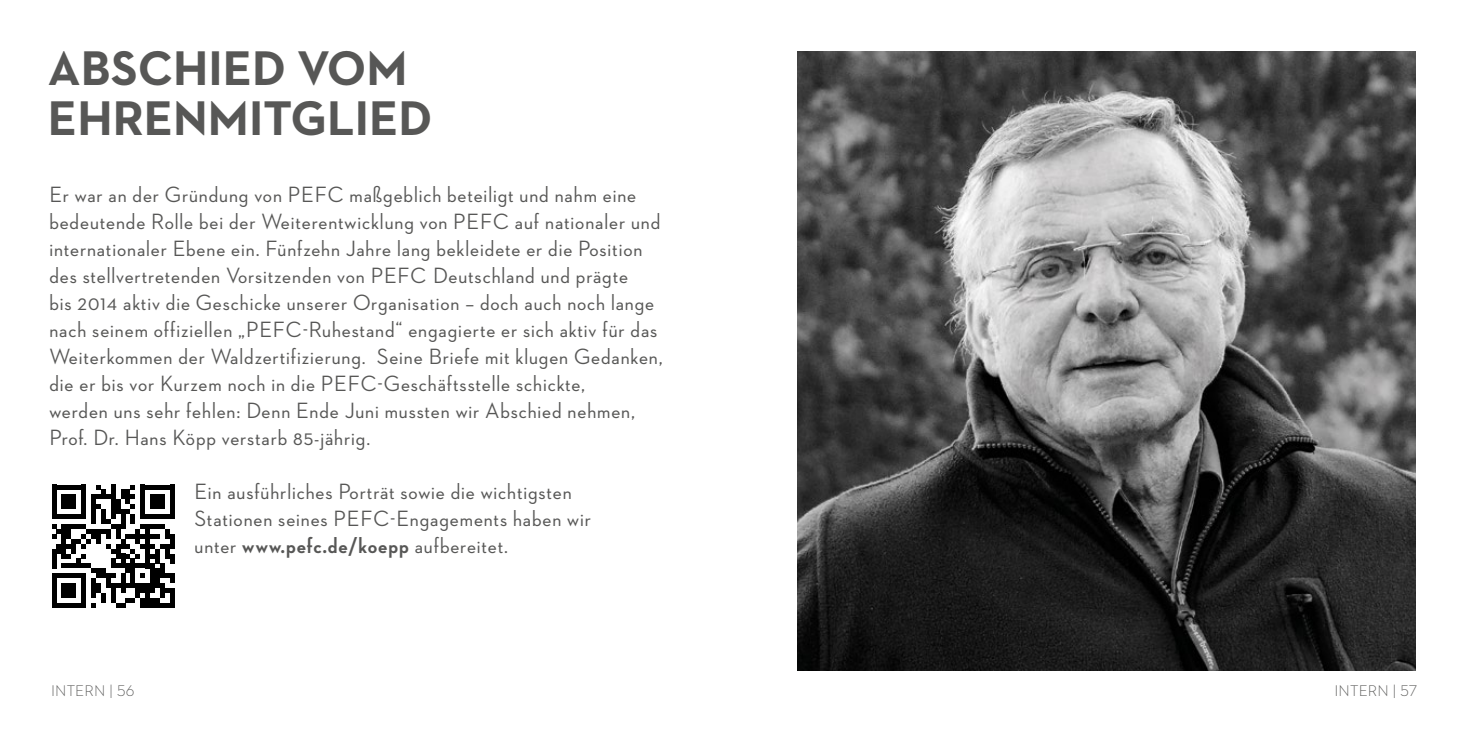
<style>
.page{position:relative;width:1467px;height:734px;background:#fff}
.page>*{position:absolute;margin:0;border:0;box-sizing:border-box;transform-origin:0 0}
.t1{font:700 49.5px/49.5px "Neutraface 2 Text";color:#575756}
.t2{font:500 22.5px/27px "Neutraface 2 Display";letter-spacing:.04em;color:#575756}
.t3{font:300 15.75px "Neutraface 2 Text";letter-spacing:.01em;color:#575756}
.s1{font-weight:700}
</style>
<div class="page">
<svg style="left:52px;top:484px;width:123px;height:123px"></svg>
<div style="left:170px;top:538px;width:5px;height:10px;background:#000"></div>
<div style="left:170px;top:553px;width:5px;height:10px;background:#000"></div>
<div style="left:170px;top:573px;width:5px;height:10px;background:#000"></div>
<div style="left:170px;top:588px;width:5px;height:10px;background:#000"></div>
<div style="left:170px;top:598px;width:5px;height:9px;background:#000"></div>
<img style="left:797px;top:51px;width:619px;height:619px">
<h1 class="t1" style="left:48px;top:43px;width:386px">ABSCHIED VOM<br>EHRENMITGLIED</h1>
<p class="t2" style="left:49px;top:181px;width:615px">Er war an der Gründung von PEFC maßgeblich beteiligt und nahm eine bedeutende Rolle bei der Weiterentwicklung von PEFC auf nationaler und internationaler Ebene ein. Fünfzehn Jahre lang bekleidete er die Position des stellvertretenden Vorsitzenden von PEFC Deutschland und prägte<br>bis 2014 aktiv die Geschicke unserer Organisation – doch auch noch lange nach seinem offiziellen „PEFC-Ruhestand“ engagierte er sich aktiv für das Weiterkommen der Waldzertifizierung. Seine Briefe mit klugen Gedanken, die er bis vor Kurzem noch in die PEFC-Geschäftsstelle schickte,<br>werden uns sehr fehlen: Denn Ende Juni mussten wir Abschied nehmen, Prof. Dr. Hans Köpp verstarb 85-jährig.</p>
<p class="t2" style="left:195px;top:478px;width:398px">Ein ausführliches Porträt sowie die wichtigsten<br>Stationen seines PEFC-Engagements haben wir unter <span class="s1">www.pefc.de/koepp</span> aufbereitet.</p>
<p class="t3" style="left:51px;top:680px;width:85px">INTERN | 56</p>
<p class="t3" style="left:1334px;top:680px;width:84px">INTERN | 57</p>
</div>
